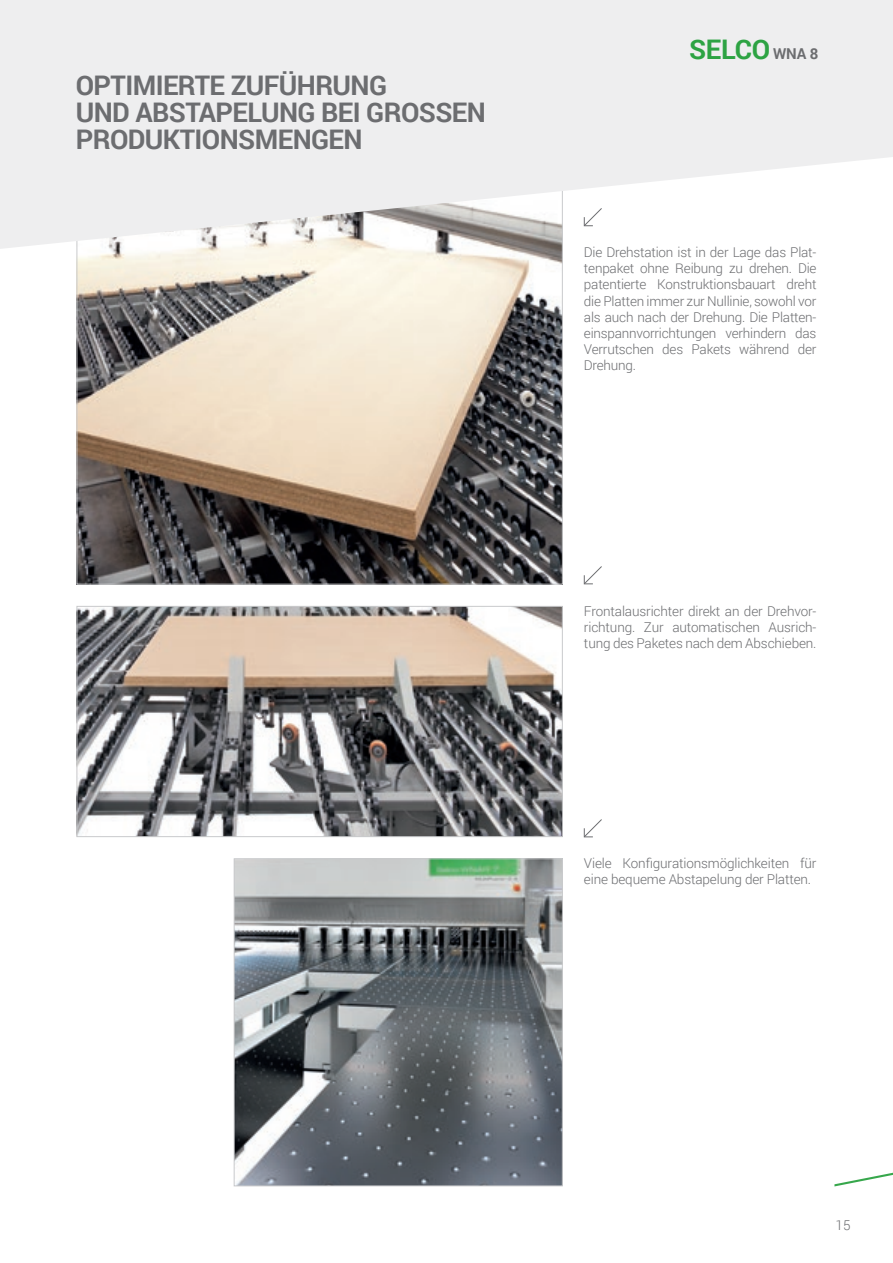
<style>
.page{position:relative;width:893px;height:1263px;background:#fff}
.page>*{position:absolute;margin:0;border:0;box-sizing:border-box;transform-origin:0 0}
._1_TITOLO_GRIGIO{font:700 27px/27px "Roboto";letter-spacing:-.02em;color:#6c6d70}
.t1{font:700 27px "Roboto";letter-spacing:-.01em;color:#2da343}
.t2{font:300 13.5px/16.2px "Roboto";letter-spacing:-.01em;color:#6c6d70;text-align:justify}
.s1{font-size:15px;color:#6c6d70}
</style>
<div class="page">
<svg style="left:834px;top:1172px;width:59px;height:14px"></svg>
<svg style="left:583px;top:566px;width:19px;height:19px"></svg>
<svg style="left:583px;top:819px;width:19px;height:19px"></svg>
<img style="left:79px;top:249px;width:482px;height:333px">
<img style="left:79px;top:608px;width:482px;height:227px">
<div style="left:77px;top:606px;width:486px;height:231px;border:1px solid #c9cacc"></div>
<img style="left:236px;top:860px;width:325px;height:324px">
<div style="left:234px;top:858px;width:329px;height:328px;border:1px solid #c9cacc"></div>
<svg style="left:0;top:0;width:893px;height:249px;background:#ededee"></svg>
<svg style="left:583px;top:207px;width:19px;height:19px"></svg>
<p class="_1_TITOLO_GRIGIO" style="left:76px;top:71px;width:412px">OPTIMIERTE ZUFÜHRUNG<br>UND ABSTAPELUNG BEI GROSSEN<br>PRODUKTIONSMENGEN</p>
<p class="t1" style="left:689px;top:30px;width:131px">SELCO <span class="s1">WNA 8</span></p>
<p class="t2" style="left:584px;top:244px;width:234px">Die Drehstation ist in der Lage das Plat&shy;tenpaket ohne Reibung zu drehen. Die patentierte Konstruktionsbauart dreht die Platten immer zur Nullinie, sowohl vor als auch nach der Drehung. Die Platten&shy;einspannvorrichtungen verhindern das Verrutschen des Pakets während der Drehung.</p>
<p class="t2" style="left:584px;top:602px;width:234px">Frontalausrichter direkt an der Drehvor&shy;richtung. Zur automatischen Ausrich&shy;tung des Paketes nach dem Abschieben.</p>
<p class="t2" style="left:584px;top:854px;width:234px">Viele Konfigurationsmöglichkeiten für eine bequeme Abstapelung der Platten.</p>
<p class="t2" style="left:836px;top:1216px;width:16px">15</p>
</div>
